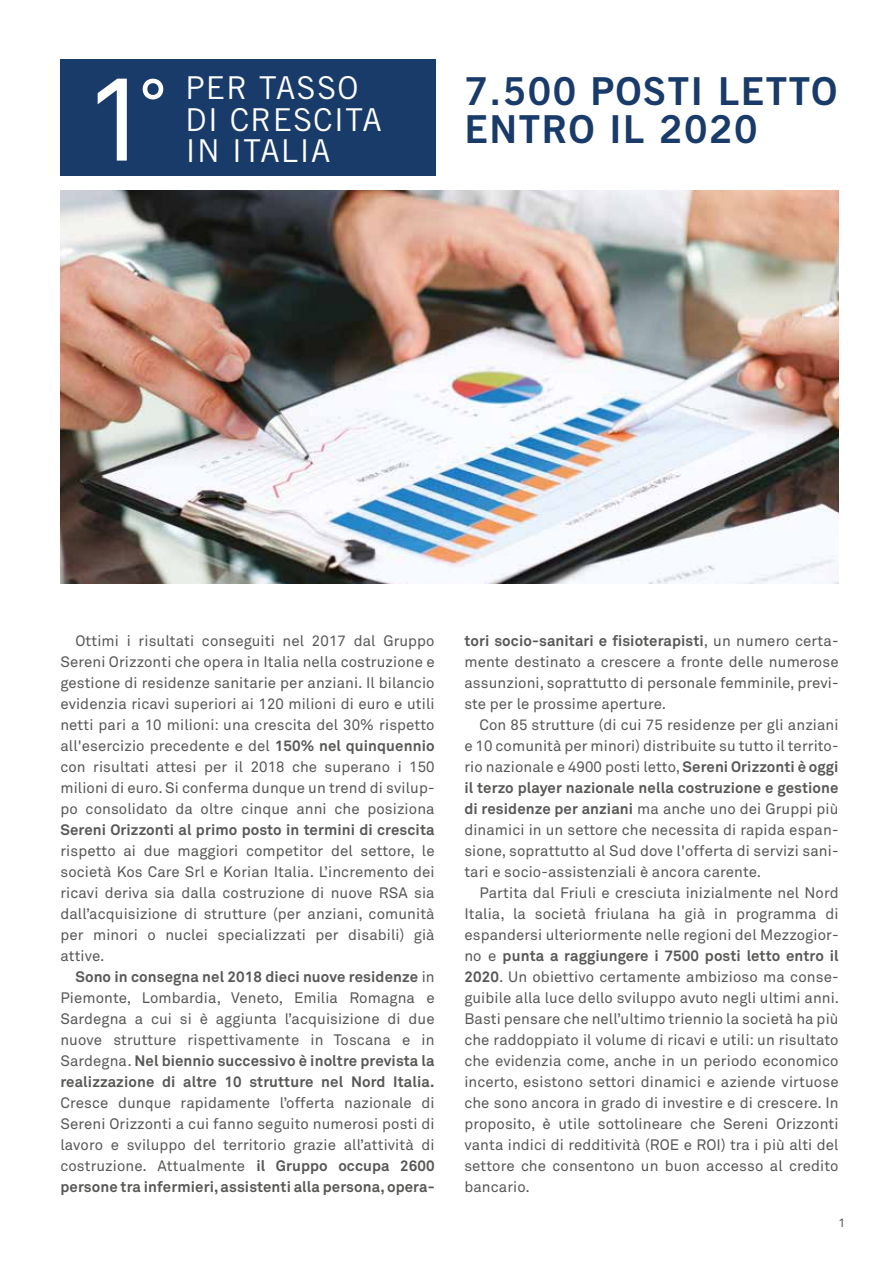
<style>
.page{position:relative;width:893px;height:1263px;background:#fff}
.page>*{position:absolute;margin:0;border:0;box-sizing:border-box;transform-origin:0 0}
.t1{font:117.9px "Akkurat";color:#fff}
.t2{font:63.3px "Akkurat";color:#fff}
.t3{font:38.55px/38.5px "Trade Gothic LT Std Bd 2";letter-spacing:.035em;color:#193b6a}
.t4{font:31.5px/31.5px "Trade Gothic LT Std";letter-spacing:.035em;color:#fff}
.t5{font:15px/21px "Akkurat";letter-spacing:.005em;color:#575756;text-align:justify}
.t6{font:700 15px "Akkurat";letter-spacing:.005em;color:#575756}
.t7{font:12px "Akkurat";color:#575756}
.s1{font-weight:700}
</style>
<div class="page">
<div style="left:60px;top:59px;width:375px;height:117px;background:#193b6a"></div>
<img style="left:60px;top:190px;width:779px;height:394px">
<h1 class="t1" style="left:84px;top:50px;width:66px">1</h1>
<h2 class="t2" style="left:139px;top:65px;width:30px">°</h2>
<h3 class="t4" style="left:186px;top:72px;width:198px">PER TASSO<br>DI CRESCITA</h3>
<h3 class="t4" style="left:186px;top:135px;width:146px">IN ITALIA</h3>
<h3 class="t3" style="left:465px;top:71px;width:374px">7.500 POSTI LETTO<br>ENTRO IL 2020</h3>
<p class="t5" style="left:60px;top:630px;width:376px;text-indent:15px">Ottimi i risultati conseguiti nel 2017 dal Gruppo Sereni Orizzonti che opera in Italia nella costruzione e gestione di residenze sanitarie per anziani. Il bilancio evidenzia ricavi superiori ai 120 milioni di euro e utili netti pari a 10 milioni: una crescita del 30% rispetto all'esercizio precedente e del <span class="s1">150% nel quinquennio </span>con risultati attesi per il 2018 che superano i 150 milioni di euro. Si conferma dunque un trend di svilup&shy;po consolidato da oltre cinque anni che posiziona</p>
<p class="t6" style="left:60px;top:820px;width:376px">Sereni Orizzonti al primo posto in termini di crescita</p>
<p class="t5" style="left:60px;top:840px;width:376px">rispetto ai due maggiori competitor del settore, le società Kos Care Srl e Korian Italia. L’incremento dei ricavi deriva sia dalla costruzione di nuove RSA sia dall’acquisizione di strutture (per anziani, comunità per minori o nuclei specializzati per disabili) già attive.</p>
<p class="t5" style="left:60px;top:966px;width:376px;text-indent:15px"><span class="s1">Sono in consegna nel 2018 dieci nuove residenze</span> in Piemonte, Lombardia, Veneto, Emilia Romagna e Sardegna a cui si è aggiunta l’acquisizione di due nuove strutture rispettivamente in Toscana e in Sardegna. <span class="s1">Nel biennio successivo è inoltre prevista la realizzazione di altre 10 strutture nel Nord Italia.</span></p>
<p class="t5" style="left:60px;top:1092px;width:376px">Cresce dunque rapidamente l’offerta nazionale di Sereni Orizzonti a cui fanno seguito numerosi posti di lavoro e sviluppo del territorio grazie all’attività di costruzione. Attualmente <span class="s1">il Gruppo occupa 2600 persone tra infermieri, assistenti alla persona, opera-</span></p>
<p class="t5" style="left:464px;top:630px;width:376px"><span class="s1">tori socio-sanitari e fisioterapisti</span>, un numero certa&shy;mente destinato a crescere a fronte delle numerose assunzioni, soprattutto di personale femminile, previ&shy;ste per le prossime aperture.</p>
<p class="t5" style="left:464px;top:714px;width:376px;text-indent:15px">Con 85 strutture (di cui 75 residenze per gli anziani e 10 comunità per minori) distribuite su tutto il territo&shy;rio nazionale e 4900 posti letto, <span class="s1">Sereni Orizzonti è oggi il terzo player nazionale nella costruzione e gestione di residenze per anziani</span> ma anche uno dei Gruppi più dinamici in un settore che necessita di rapida espan&shy;sione, soprattutto al Sud dove l'offerta di servizi sani&shy;tari e socio-assistenziali è ancora carente.</p>
<p class="t5" style="left:464px;top:882px;width:376px;text-indent:15px">Partita dal Friuli e cresciuta inizialmente nel Nord Italia, la società friulana ha già in programma di espandersi ulteriormente nelle regioni del Mezzogior&shy;no e <span class="s1">punta a raggiungere i 7500 posti letto entro il 2020</span>. Un obiettivo certamente ambizioso ma conse&shy;guibile alla luce dello sviluppo avuto negli ultimi anni.<br>Basti pensare che nell’ultimo triennio la società ha più che raddoppiato il volume di ricavi e utili: un risultato che evidenzia come, anche in un periodo economico incerto, esistono settori dinamici e aziende virtuose che sono ancora in grado di investire e di crescere. In proposito, è utile sottolineare che Sereni Orizzonti vanta indici di redditività (ROE e ROI) tra i più alti del settore che consentono un buon accesso al credito bancario.</p>
<p class="t7" style="left:839px;top:1216px;width:8px">1</p>
</div>
